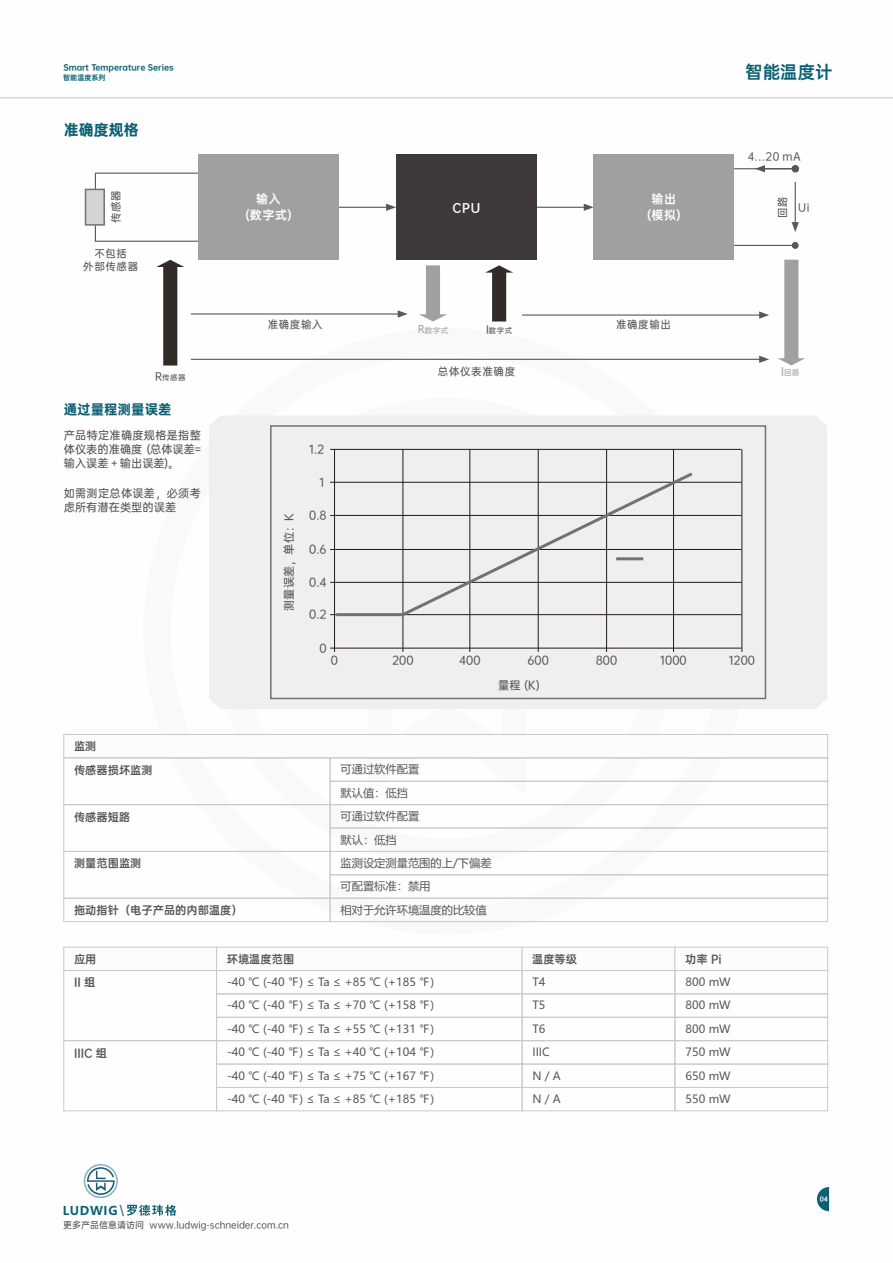
<style>
.page{position:relative;width:893px;height:1263px;background:#fff}
.page>*{position:absolute;margin:0;border:0;box-sizing:border-box;transform-origin:0 0}
.t1{font:17.55px "OPPO Sans B";color:#0c6073}
.t2{font:15px "OPPO Sans H";color:#0c6073}
.t3{font:13.5px "OPPO Sans H";color:#0c6073}
.t4{font:12px/15.9px "OPPO Sans B";letter-spacing:.06em;color:#fff;text-align:center}
.t5{font:700 12px "Microsoft Ya Hei";letter-spacing:.06em;color:#0c6073}
.t6{font:11.25px/23.4px "Microsoft Ya Hei";color:#595857}
.t7{font:11.25px/14.1px "OPPO Sans M";color:#595857;text-align:justify}
.t8{font:11.25px/23.4px "OPPO Sans B";color:#595857}
.t9{font:10.5px/13.8px "OPPO Sans M";letter-spacing:.06em;color:#595857;text-align:center}
.t10{font:9px "OPPO Sans M";color:#595857}
.t11{font:7.8px "OPPO Sans H";color:#0c6073}
.t12{font:7.5px "OPPO Sans M";letter-spacing:.06em;color:#595857}
.t13{font:7.5px "Microsoft Ya Hei";color:#a0a0a1}
.t14{font:7.5px "OPPO Sans M";color:#a0a0a1}
.t15{font:7.05px "OPPO Sans B";color:#0c6073}
.t16{font:6px "OPPO Sans H";color:#fff}
.s1{font-size:10.5px}
.s2{font-family:"Arial";font-weight:400;font-size:15.15px}
</style>
<div class="page">
<hr style="left:0;top:97px;width:893px;height:1px;background:#c9cacb">
<hr style="left:191px;top:313px;width:209px;height:2px;background:#595857">
<svg style="left:398px;top:310px;width:10px;height:8px"></svg>
<hr style="left:191px;top:359px;width:570px;height:1px;background:#595857">
<svg style="left:759px;top:356px;width:10px;height:7px"></svg>
<hr style="left:522px;top:314px;width:239px;height:2px;background:#595857">
<svg style="left:759px;top:311px;width:10px;height:8px"></svg>
<svg style="left:419px;top:265px;width:28px;height:56px"></svg>
<svg style="left:485px;top:265px;width:28px;height:56px"></svg>
<svg style="left:156px;top:260px;width:28px;height:105px"></svg>
<hr style="left:536px;top:207px;width:50px;height:1px;background:#595857">
<svg style="left:584px;top:204px;width:10px;height:7px"></svg>
<hr style="left:339px;top:207px;width:49px;height:1px;background:#595857">
<svg style="left:386px;top:204px;width:10px;height:7px"></svg>
<hr style="left:795px;top:182px;width:1px;height:42px;background:#595857">
<svg style="left:792px;top:222px;width:7px;height:10px"></svg>
<hr style="left:734px;top:245px;width:62px;height:1px;background:#595857">
<hr style="left:734px;top:168px;width:62px;height:1px;background:#595857">
<svg style="left:755px;top:165px;width:10px;height:7px"></svg>
<div style="left:792px;top:165px;width:7px;height:7px;background:#595857;border:1px solid #595857;border-radius:50%"></div>
<div style="left:792px;top:242px;width:6px;height:7px;background:#595857;border-radius:50%"></div>
<svg style="left:94px;top:172px;width:104px;height:17px"></svg>
<svg style="left:94px;top:226px;width:104px;height:16px"></svg>
<div style="left:85px;top:189px;width:20px;height:37px;background:#d3d4d4;border:2px solid #727272"></div>
<div style="left:198px;top:155px;width:141px;height:105px;background:#a0a0a1"></div>
<div style="left:594px;top:155px;width:140px;height:105px;background:#a0a0a1"></div>
<div style="left:396px;top:155px;width:140px;height:105px;background:#3e3a39"></div>
<svg style="left:777px;top:260px;width:28px;height:105px"></svg>
<div style="left:209px;top:415px;width:618px;height:294px;background:#efeff0"></div>
<div style="left:270px;top:425px;width:496px;height:274px;border:2px solid #727272"></div>
<hr style="left:330px;top:449px;width:411px;height:1px;background:#231916">
<hr style="left:330px;top:482px;width:411px;height:1px;background:#231916">
<hr style="left:330px;top:515px;width:411px;height:1px;background:#231916">
<hr style="left:330px;top:549px;width:411px;height:1px;background:#231916">
<hr style="left:330px;top:582px;width:411px;height:1px;background:#231916">
<hr style="left:330px;top:614px;width:411px;height:1px;background:#231916">
<hr style="left:330px;top:648px;width:411px;height:1px;background:#231916">
<hr style="left:334px;top:449px;width:1px;height:203px;background:#231916">
<hr style="left:403px;top:449px;width:1px;height:203px;background:#231916">
<hr style="left:469px;top:449px;width:1px;height:203px;background:#231916">
<hr style="left:538px;top:449px;width:1px;height:203px;background:#231916">
<hr style="left:606px;top:449px;width:1px;height:203px;background:#231916">
<hr style="left:673px;top:449px;width:1px;height:203px;background:#231916">
<hr style="left:741px;top:449px;width:1px;height:203px;background:#231916">
<svg style="left:333px;top:470px;width:363px;height:148px"></svg>
<hr style="left:616px;top:557px;width:27px;height:3px;background:#727272">
<svg style="left:63px;top:734px;width:765px;height:188px"></svg>
<svg style="left:63px;top:947px;width:765px;height:164px"></svg>
<svg style="left:817px;top:1187px;width:12px;height:24px"></svg>
<svg style="left:84px;top:1164px;width:34px;height:34px"></svg>
<svg style="left:127px;top:1205px;width:49px;height:11px"></svg>
<p class="t11" style="left:63px;top:63px;width:112px">Smart Temperature Series</p>
<h1 class="t1" style="left:745px;top:63px;width:89px">智能温度计</h1>
<p class="t15" style="left:63px;top:74px;width:44px">智能温度系列</p>
<h2 class="t2" style="left:64px;top:122px;width:76px">准确度规格</h2>
<p class="t9" style="left:109px;top:223px;width:34px;rotate:-90deg">传感器</p>
<p class="t9" style="left:83px;top:246px;width:56px">不包括<br>外部传感器</p>
<p class="t12" style="left:155px;top:373px;width:32px"><span class="s1">R</span>传感器</p>
<p class="t3" style="left:64px;top:402px;width:109px">通过量程测量误差</p>
<p class="t7" style="left:64px;top:428px;width:139px">产品特定准确度规格是指整体仪表的准确度 (总体误差=输入误差 + 输出误差)。</p>
<p class="t7" style="left:64px;top:486px;width:139px">如需测定总体误差，必须考虑所有潜在类型的误差</p>
<p class="t4" style="left:245px;top:191px;width:49px">输入<br>(数字式)</p>
<p class="t4" style="left:453px;top:200px;width:29px">CPU</p>
<p class="t4" style="left:652px;top:191px;width:26px">输出</p>
<p class="t4" style="left:647px;top:207px;width:36px">(模拟)</p>
<p class="t9" style="left:268px;top:317px;width:56px">准确度输入</p>
<p class="t9" style="left:616px;top:317px;width:56px">准确度输出</p>
<p class="t13" style="left:418px;top:327px;width:32px"><span class="s1">R</span>数字式</p>
<p class="t12" style="left:486px;top:327px;width:28px"><span class="s1">I</span>数字式</p>
<p class="t9" style="left:748px;top:150px;width:55px">4...20 mA</p>
<p class="t9" style="left:775px;top:218px;width:23px;rotate:-90deg">回路</p>
<p class="t9" style="left:798px;top:200px;width:13px">Ui</p>
<p class="t9" style="left:438px;top:364px;width:79px">总体仪表准确度</p>
<p class="t14" style="left:781px;top:369px;width:20px"><span class="s1">I</span>回路</p>
<p class="t7" style="left:282px;top:611px;width:99px;rotate:-90deg">测量误差，单位：K</p>
<p class="t7" style="left:309px;top:442px;width:17px">1.2</p>
<p class="t7" style="left:319px;top:475px;width:6px">1</p>
<p class="t7" style="left:309px;top:508px;width:19px">0.8</p>
<p class="t7" style="left:309px;top:542px;width:19px">0.6</p>
<p class="t7" style="left:309px;top:575px;width:19px">0.4</p>
<p class="t7" style="left:309px;top:607px;width:19px">0.2</p>
<p class="t7" style="left:319px;top:641px;width:9px">0</p>
<p class="t7" style="left:331px;top:653px;width:9px">0</p>
<p class="t7" style="left:392px;top:653px;width:23px">200</p>
<p class="t7" style="left:459px;top:653px;width:23px">400</p>
<p class="t7" style="left:527px;top:653px;width:23px">600</p>
<p class="t7" style="left:596px;top:653px;width:23px">800</p>
<p class="t7" style="left:660px;top:653px;width:28px">1000</p>
<p class="t7" style="left:729px;top:653px;width:28px">1200</p>
<p class="t7" style="left:498px;top:678px;width:43px">量程 (K)</p>
<p class="t8" style="left:74px;top:735px;width:80px">监测<br>传感器损坏监测</p>
<p class="t8" style="left:74px;top:805px;width:58px">传感器短路</p>
<p class="t8" style="left:74px;top:851px;width:69px">测量范围监测</p>
<p class="t8" style="left:74px;top:898px;width:170px">拖动指针（电子产品的内部温度）</p>
<p class="t6" style="left:341px;top:758px;width:153px">可通过软件配置<br>默认值：低挡<br>可通过软件配置<br>默认：低挡<br>监测设定测量范围的上/下偏差可配置标准：禁用<br>相对于允许环境温度的比较值</p>
<p class="t8" style="left:74px;top:947px;width:24px">应用<br>II 组</p>
<p class="t8" style="left:74px;top:1041px;width:35px">IIIC 组</p>
<p class="t5" style="left:63px;top:1205px;width:63px">LUDWIG <span class="s2">\</span></p>
<p class="t8" style="left:227px;top:947px;width:69px">环境温度范围</p>
<p class="t6" style="left:227px;top:971px;width:209px;text-align:justify">-40 ℃ (-40 ℉) ≤ Ta ≤ +85 ℃ (+185 ℉) -40 ℃ (-40 ℉) ≤ Ta ≤ +70 ℃ (+158 ℉) -40 ℃ (-40 ℉) ≤ Ta ≤ +55 ℃ (+131 ℉) -40 ℃ (-40 ℉) ≤ Ta ≤ +40 ℃ (+104 ℉) -40 ℃ (-40 ℉) ≤ Ta ≤ +75 ℃ (+167 ℉) -40 ℃ (-40 ℉) ≤ Ta ≤ +85 ℃ (+185 ℉)</p>
<p class="t10" style="left:63px;top:1220px;width:227px">更多产品信息请访问 www.ludwig-schneider.com.cn</p>
<p class="t8" style="left:532px;top:947px;width:46px">温度等级</p>
<p class="t6" style="left:532px;top:971px;width:30px">T4<br>T5<br>T6<br>IIIC<br>N / A<br>N / A</p>
<p class="t8" style="left:685px;top:947px;width:38px">功率 Pi</p>
<p class="t6" style="left:685px;top:971px;width:47px;text-align:justify">800 mW 800 mW 800 mW 750 mW 650 mW 550 mW</p>
<p class="t16" style="left:820px;top:1196px;width:10px">04</p>
</div>
